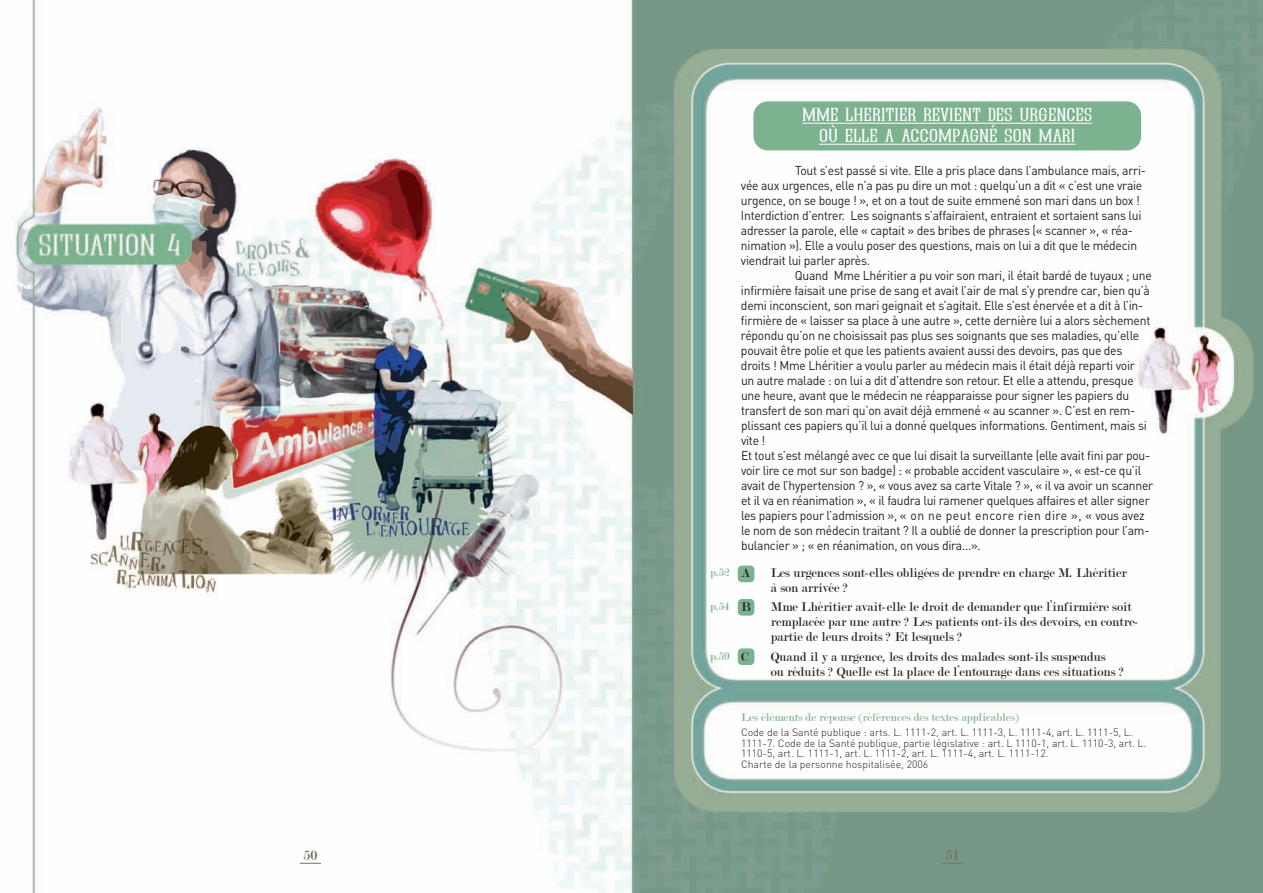
<style>
.page{position:relative;width:1263px;height:893px;background:#fff}
.page>*{position:absolute;margin:0;border:0;box-sizing:border-box;transform-origin:0 0}
.t1{font:16.5px/21px "Quastic Kaps";color:#fff;text-align:center}
.t2{font:15px "Modern";color:#747263}
.t3{font:13.5px/15px "Modern";color:#231f20}
.t4{font:12.75px "DIN";letter-spacing:-.02em;color:#231f20;scale:.95 1}
.t5{font:12px "Modern";color:#7cb28f}
.t6{font:300 10.5px/10.5px "DIN";color:#231f20}
</style>
<div class="page">
<img style="left:15px;top:0;width:1248px;height:893px">
<div style="left:738px;top:566px;width:16px;height:16px;background:#7cb28f;border-radius:4px"></div>
<div style="left:738px;top:599px;width:16px;height:17px;background:#7cb28f;border-radius:4px"></div>
<div style="left:738px;top:648px;width:16px;height:17px;background:#7cb28f;border-radius:4px"></div>
<svg style="left:300px;top:863px;width:21px;height:1px"></svg>
<svg style="left:942px;top:863px;width:21px;height:1px"></svg>
<div style="left:753px;top:101px;width:388px;height:49px;background:#7cb28f;border-radius:15px"></div>
<hr style="left:802px;top:123px;width:290px;height:1px;background:#fff">
<hr style="left:819px;top:144px;width:256px;height:1px;background:#fff">
<p class="t5" style="left:710px;top:567px;width:21px">p.52</p>
<p class="t5" style="left:710px;top:600px;width:21px">p.54</p>
<p class="t5" style="left:710px;top:651px;width:21px">p.59</p>
<p class="t1" style="left:802px;top:103px;width:292px">MME LHERITIER REVIENT DES URGENCES<br>OÙ ELLE A ACCOMPAGNÉ SON MARI</p>
<p class="t4" style="left:795px;top:162px;width:371px">Tout s’est passé si vite. Elle a pris place dans l’ambulance mais, arri-</p>
<p class="t4" style="left:741px;top:177px;width:424px">vée aux urgences, elle n’a pas pu dire un mot : quelqu’un a dit « c’est une vraie</p>
<p class="t4" style="left:741px;top:192px;width:421px">urgence, on se bouge ! », et on a tout de suite emmené son mari dans un box !</p>
<p class="t4" style="left:741px;top:207px;width:423px">Interdiction d’entrer. Les soignants s’affairaient, entraient et sortaient sans lui</p>
<p class="t4" style="left:741px;top:222px;width:414px">adresser la parole, elle « captait » des bribes de phrases (« scanner », « réa-</p>
<p class="t4" style="left:741px;top:237px;width:418px">nimation »). Elle a voulu poser des questions, mais on lui a dit que le médecin</p>
<p class="t4" style="left:741px;top:252px;width:138px">viendrait lui parler après.</p>
<p class="t4" style="left:795px;top:267px;width:377px">Quand Mme Lhéritier a pu voir son mari, il était bardé de tuyaux ; une</p>
<p class="t4" style="left:741px;top:282px;width:432px">infirmière faisait une prise de sang et avait l’air de mal s’y prendre car, bien qu’à</p>
<p class="t4" style="left:741px;top:297px;width:425px">demi inconscient, son mari geignait et s’agitait. Elle s’est énervée et a dit à l’in-</p>
<p class="t4" style="left:741px;top:312px;width:432px">firmière de « laisser sa place à une autre », cette dernière lui a alors sèchement</p>
<p class="t4" style="left:741px;top:327px;width:421px">répondu qu’on ne choisissait pas plus ses soignants que ses maladies, qu’elle</p>
<p class="t4" style="left:741px;top:342px;width:403px">pouvait être polie et que les patients avaient aussi des devoirs, pas que des</p>
<p class="t4" style="left:741px;top:357px;width:416px">droits ! Mme Lhéritier a voulu parler au médecin mais il était déjà reparti voir</p>
<p class="t4" style="left:741px;top:372px;width:415px">un autre malade : on lui a dit d’attendre son retour. Et elle a attendu, presque</p>
<p class="t4" style="left:741px;top:387px;width:410px">une heure, avant que le médecin ne réapparaisse pour signer les papiers du</p>
<p class="t4" style="left:741px;top:402px;width:417px">transfert de son mari qu’on avait déjà emmené « au scanner ». C’est en rem-</p>
<p class="t4" style="left:741px;top:417px;width:429px">plissant ces papiers qu’il lui a donné quelques informations. Gentiment, mais si</p>
<p class="t4" style="left:741px;top:432px;width:27px">vite !</p>
<p class="t4" style="left:741px;top:447px;width:432px">Et tout s’est mélangé avec ce que lui disait la surveillante (elle avait fini par pou-</p>
<p class="t4" style="left:741px;top:462px;width:423px">voir lire ce mot sur son badge) : « probable accident vasculaire », « est-ce qu’il</p>
<p class="t4" style="left:741px;top:477px;width:435px">avait de l’hypertension ? », « vous avez sa carte Vitale ? », « il va avoir un scanner</p>
<p class="t4" style="left:741px;top:492px;width:432px">et il va en réanimation », « il faudra lui ramener quelques affaires et aller signer</p>
<p class="t4" style="left:741px;top:507px;width:426px">les papiers pour l’admission », « on ne peut encore rien dire », « vous avez</p>
<p class="t4" style="left:741px;top:522px;width:431px">le nom de son médecin traitant ? Il a oublié de donner la prescription pour l’am-</p>
<p class="t4" style="left:741px;top:537px;width:254px">bulancier » ; « en réanimation, on vous dira...».</p>
<p class="t3" style="left:741px;top:565px;width:11px">A</p>
<p class="t3" style="left:771px;top:565px;width:358px">Les urgences sont-elles obligées de prendre en charge M. Lhéritier à son arrivée ?</p>
<p class="t3" style="left:741px;top:600px;width:11px">B</p>
<p class="t3" style="left:771px;top:600px;width:370px">Mme Lhéritier avait-elle le droit de demander que l’infirmière soit remplacée par une autre ? Les patients ont-ils des devoirs, en contre&shy;partie de leurs droits ? Et lesquels ?</p>
<p class="t3" style="left:741px;top:649px;width:9px">C</p>
<p class="t3" style="left:771px;top:649px;width:355px">Quand il y a urgence, les droits des malades sont-ils suspendus<br>ou réduits ? Quelle est la place de l’entourage dans ces situations ?</p>
<p class="t5" style="left:741px;top:712px;width:280px">Les éléments de réponse (références des textes applicables)</p>
<p class="t6" style="left:741px;top:727px;width:407px">Code de la Santé publique : arts. L. 1111-2, art. L. 1111-3, L. 1111-4, art. L. 1111-5, L.<br>1111-7. Code de la Santé publique, partie législative : art. L 1110-1, art. L. 1110-3, art. L.<br>1110-5, art. L. 1111-1, art. L. 1111-2, art. L. 1111-4, art. L. 1111-12.<br>Charte de la personne hospitalisée, 2006</p>
<p class="t2" style="left:304px;top:848px;width:15px">50</p>
<p class="t2" style="left:946px;top:848px;width:15px">51</p>
</div>
